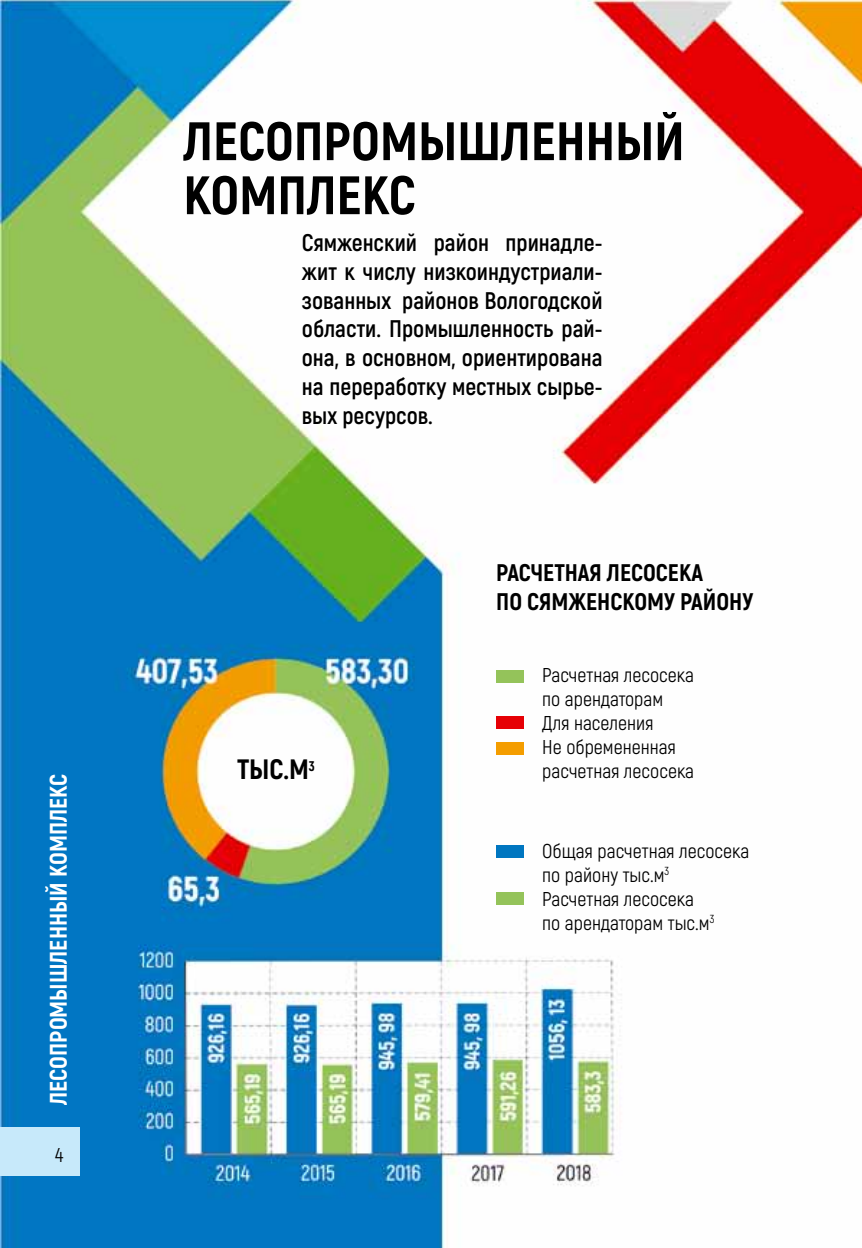
<style>
.page{position:relative;width:862px;height:1248px;background:#fff}
.page>*{position:absolute;margin:0;border:0;box-sizing:border-box;transform-origin:0 0}
.t1{font:800 54px/54px "Akrobat";color:#000}
.t2{font:800 28px "Akrobat";color:#000}
.t3{font:700 24px/28.8px "Akrobat";color:#000;text-align:justify}
.t4{font:800 24px/28.8px "Akrobat";color:#000}
.t5{font:800 24px "Akrobat";color:#fff}
.t6{font:20px/24px "Akrobat";color:#000}
.t7{font:800 14px "Akrobat";color:#000}
</style>
<div class="page">
<img style="left:0;top:0;width:862px;height:1247px">
<div style="left:496px;top:669px;width:27px;height:13px;background:#94c35a"></div>
<div style="left:496px;top:716px;width:27px;height:13px;background:#e60005"></div>
<div style="left:496px;top:742px;width:27px;height:12px;background:#f49d00"></div>
<div style="left:496px;top:845px;width:27px;height:13px;background:#0076c0"></div>
<div style="left:496px;top:892px;width:27px;height:12px;background:#94c35a"></div>
<div style="left:0;top:1127px;width:79px;height:48px;background:#c7e9fa"></div>
<p class="t5" style="left:43px;top:1104px;width:331px;rotate:-90deg">Лесопромышленный комплекс</p>
<p class="t6" style="left:55px;top:1142px;width:10px">4</p>
<h1 class="t1" style="left:183px;top:114px;width:503px">Лесопромышленный комплекс</h1>
<p class="t3" style="left:302px;top:228px;width:302px">Сямженский район принадле&shy;жит к числу низкоиндустриали&shy;зованных районов Вологодской области. Промышленность рай&shy;она, в основном, ориентирована на переработку местных сырье&shy;вых ресурсов.</p>
<p class="t4" style="left:496px;top:558px;width:258px">Расч етная лесосека<br>по Сямженскому району</p>
<p class="t6" style="left:542px;top:663px;width:153px">Расчетная лесосека по арендаторам<br>Для населения<br>Не обремененная</p>
<p class="t2" style="left:237px;top:751px;width:70px">ТЫС.М</p>
<p class="t6" style="left:542px;top:759px;width:153px">расчетная лесосека</p>
<p class="t7" style="left:309px;top:757px;width:8px">3</p>
<p class="t6" style="left:542px;top:838px;width:209px">Общая расчетная лесосека по району тыс.м<sup>3<br></sup>Расчетная лесосека<br>по арендаторам тыс.м<sup>3</sup></p>
</div>
